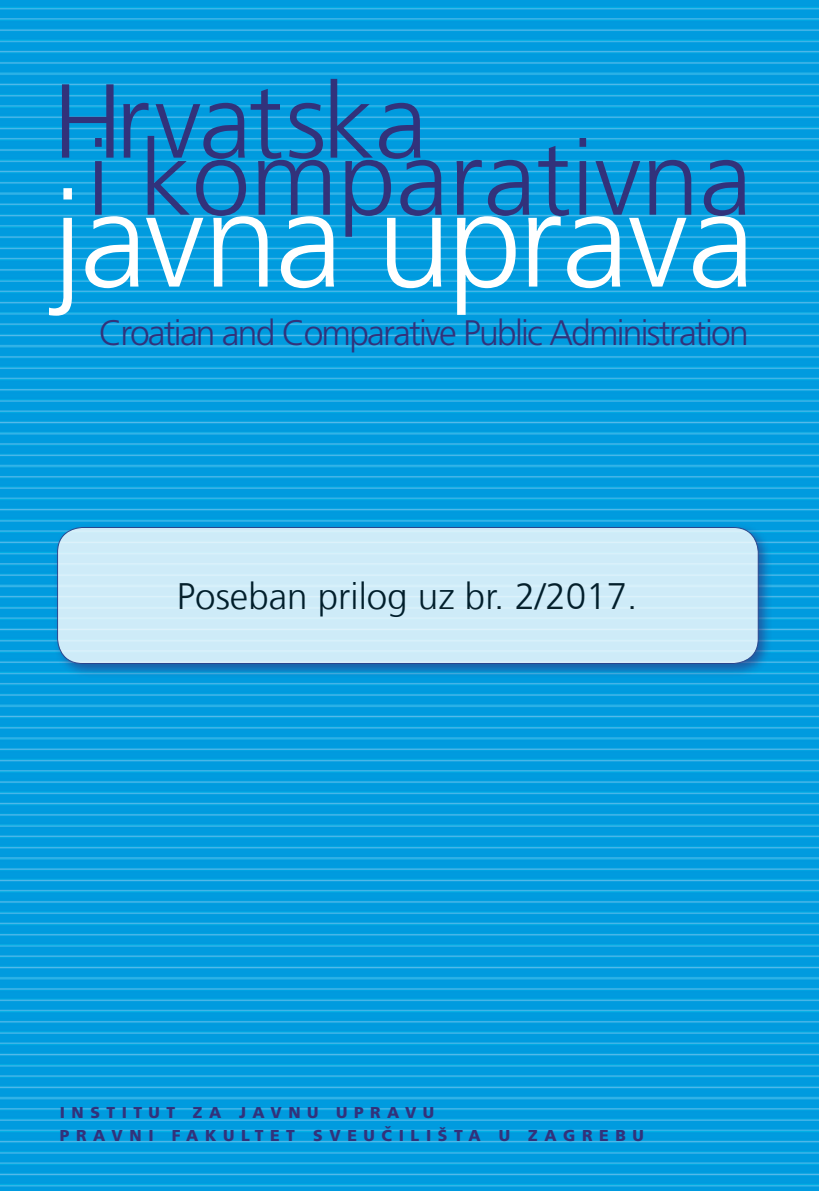
<style>
.page{position:relative;width:819px;height:1191px;background:#fff}
.page>*{position:absolute;margin:0;border:0;box-sizing:border-box;transform-origin:0 0}
.t1{font:300 134.75px "Frutiger LT Com";letter-spacing:-.02em;color:#fff}
.t2{font:300 105px "Frutiger LT Com";color:#32327b}
.t3{font:300 105px "Frutiger LT Com";letter-spacing:-.02em;color:#32327b}
.t4{font:300 36.75px "Frutiger LT Com";color:#000}
.t5{font:300 35.35px "Frutiger LT Pro";letter-spacing:-.05em;color:#32327b}
.t6{font:900 15.75px/22.8px "Frutiger LT Pro";letter-spacing:.42em;color:#32327b}
.t7{font:700 15.75px "H Sans";color:#32327b;scale:1.11 1}
</style>
<div class="page">
<img style="left:0;top:0;width:819px;height:1191px">
<div style="left:53px;top:522px;width:719px;height:156px;background:#32327b;opacity:.75"></div>
<div style="left:58px;top:527px;width:700px;height:136px;background:#ceebf8;border-radius:25px"></div>
<div style="left:57px;top:527px;width:701px;height:136px;border:1px solid #32327b;border-radius:25px"></div>
<h2 class="t3" style="left:53px;top:60px;width:376px">Hrvatska</h2>
<h1 class="t1" style="left:53px;top:162px;width:703px">javna uprava</h1>
<h3 class="t5" style="left:99px;top:312px;width:651px">Croatian and Comparative Public Administration</h3>
<h2 class="t2" style="left:87px;top:117px;width:666px">i komparativna</h2>
<h3 class="t4" style="left:177px;top:575px;width:462px">Poseban prilog uz br. 2/2017.</h3>
<p class="t6" style="left:60px;top:1101px;width:585px">INSTITUT ZA JAVNU UPRAVU<br>PRAVNI FAKULTET SVEUCILIŠTA U ZAGREBU</p>
<p class="t7" style="left:385px;top:1123px;width:7px">ˇ</p>
</div>
